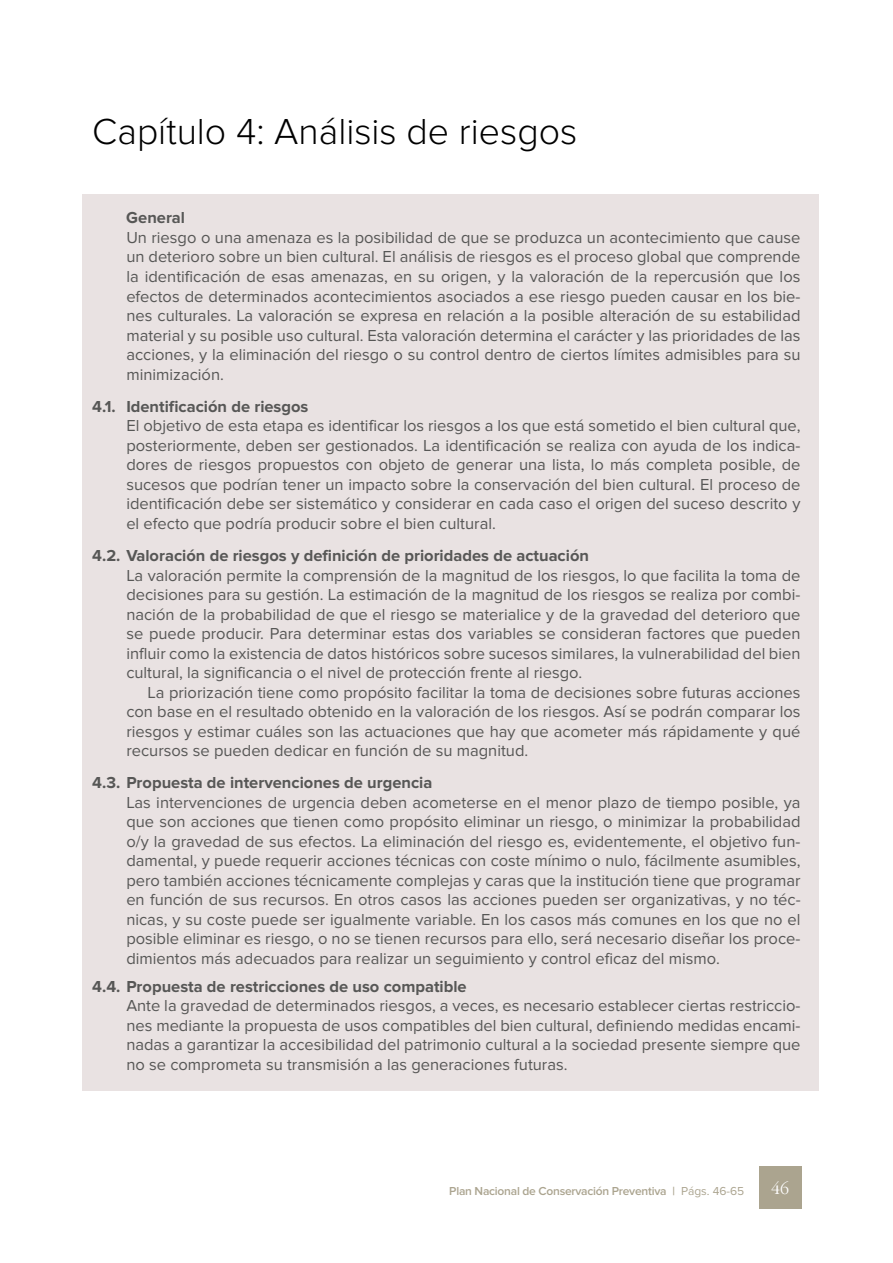
<style>
.page{position:relative;width:893px;height:1263px;background:#fff}
.page>*{position:absolute;margin:0;border:0;box-sizing:border-box;transform-origin:0 0}
.t1{font:300 37.5px "Proxima Nova";color:#000}
.t2{font:300 18px "Garamond IT Cby BT";color:#fff}
.t3{font:16.5px/19.5px "Proxima Nova";color:#575756;text-align:justify}
.t4{font:700 16.5px "Proxima Nova";color:#575756}
.t5{font:600 12px "Proxima Nova";letter-spacing:-.02em;color:#aba48f}
.s1{font-weight:400}
</style>
<div class="page">
<div style="left:82px;top:194px;width:736px;height:897px;background:#e9e2e2"></div>
<div style="left:759px;top:1166px;width:42px;height:43px;background:#aba48f"></div>
<h1 class="t1" style="left:92px;top:110px;width:486px">Capítulo 4: Análisis de riesgos</h1>
<p class="t4" style="left:126px;top:208px;width:60px">General</p>
<p class="t3" style="left:126px;top:228px;width:676px">Un riesgo o una amenaza es la posibilidad de que se produzca un acontecimiento que cause un deterioro sobre un bien cultural. El análisis de riesgos es el proceso global que comprende la identificación de esas amenazas, en su origen, y la valoración de la repercusión que los efectos de determinados acontecimientos asociados a ese riesgo pueden causar en los bie&shy;nes culturales. La valoración se expresa en relación a la posible alteración de su estabilidad material y su posible uso cultural. Esta valoración determina el carácter y las prioridades de las acciones, y la eliminación del riesgo o su control dentro de ciertos límites admisibles para su minimización.</p>
<p class="t4" style="left:92px;top:397px;width:218px">4.1. Identificación de riesgos</p>
<p class="t3" style="left:126px;top:416px;width:676px">El objetivo de esta etapa es identificar los riesgos a los que está sometido el bien cultural que, posteriormente, deben ser gestionados. La identificación se realiza con ayuda de los indica&shy;dores de riesgos propuestos con objeto de generar una lista, lo más completa posible, de sucesos que podrían tener un impacto sobre la conservación del bien cultural. El proceso de identificación debe ser sistemático y considerar en cada caso el origen del suceso descrito y el efecto que podría producir sobre el bien cultural.</p>
<p class="t4" style="left:92px;top:546px;width:498px">4.2. Valoración de riesgos y definición de prioridades de actuación</p>
<p class="t3" style="left:126px;top:566px;width:676px">La valoración permite la comprensión de la magnitud de los riesgos, lo que facilita la toma de decisiones para su gestión. La estimación de la magnitud de los riesgos se realiza por combi&shy;nación de la probabilidad de que el riesgo se materialice y de la gravedad del deterioro que se puede producir. Para determinar estas dos variables se consideran factores que pueden influir como la existencia de datos históricos sobre sucesos similares, la vulnerabilidad del bien cultural, la significancia o el nivel de protección frente al riesgo.</p>
<p class="t3" style="left:126px;top:683px;width:676px;text-indent:21px">La priorización tiene como propósito facilitar la toma de decisiones sobre futuras acciones con base en el resultado obtenido en la valoración de los riesgos. Así se podrán comparar los riesgos y estimar cuáles son las actuaciones que hay que acometer más rápidamente y qué recursos se pueden dedicar en función de su magnitud.</p>
<p class="t4" style="left:92px;top:773px;width:342px">4.3. Propuesta de intervenciones de urgencia</p>
<p class="t3" style="left:126px;top:793px;width:676px">Las intervenciones de urgencia deben acometerse en el menor plazo de tiempo posible, ya que son acciones que tienen como propósito eliminar un riesgo, o minimizar la probabilidad o/y la gravedad de sus efectos. La eliminación del riesgo es, evidentemente, el objetivo fun&shy;damental, y puede requerir acciones técnicas con coste mínimo o nulo, fácilmente asumibles, pero también acciones técnicamente complejas y caras que la institución tiene que programar en función de sus recursos. En otros casos las acciones pueden ser organizativas, y no téc&shy;nicas, y su coste puede ser igualmente variable. En los casos más comunes en los que no el posible eliminar es riesgo, o no se tienen recursos para ello, será necesario diseñar los proce&shy;dimientos más adecuados para realizar un seguimiento y control eficaz del mismo.</p>
<p class="t4" style="left:92px;top:977px;width:376px">4.4. Propuesta de restricciones de uso compatible</p>
<p class="t3" style="left:126px;top:996px;width:676px">Ante la gravedad de determinados riesgos, a veces, es necesario establecer ciertas restriccio&shy;nes mediante la propuesta de usos compatibles del bien cultural, definiendo medidas encami&shy;nadas a garantizar la accesibilidad del patrimonio cultural a la sociedad presente siempre que no se comprometa su transmisión a las generaciones futuras.</p>
<p class="t5" style="left:449px;top:1184px;width:296px">Plan Nacional de Conservación Preventiva | <span class="s1">Págs. 46-65</span></p>
<p class="t2" style="left:771px;top:1178px;width:20px">46</p>
</div>
